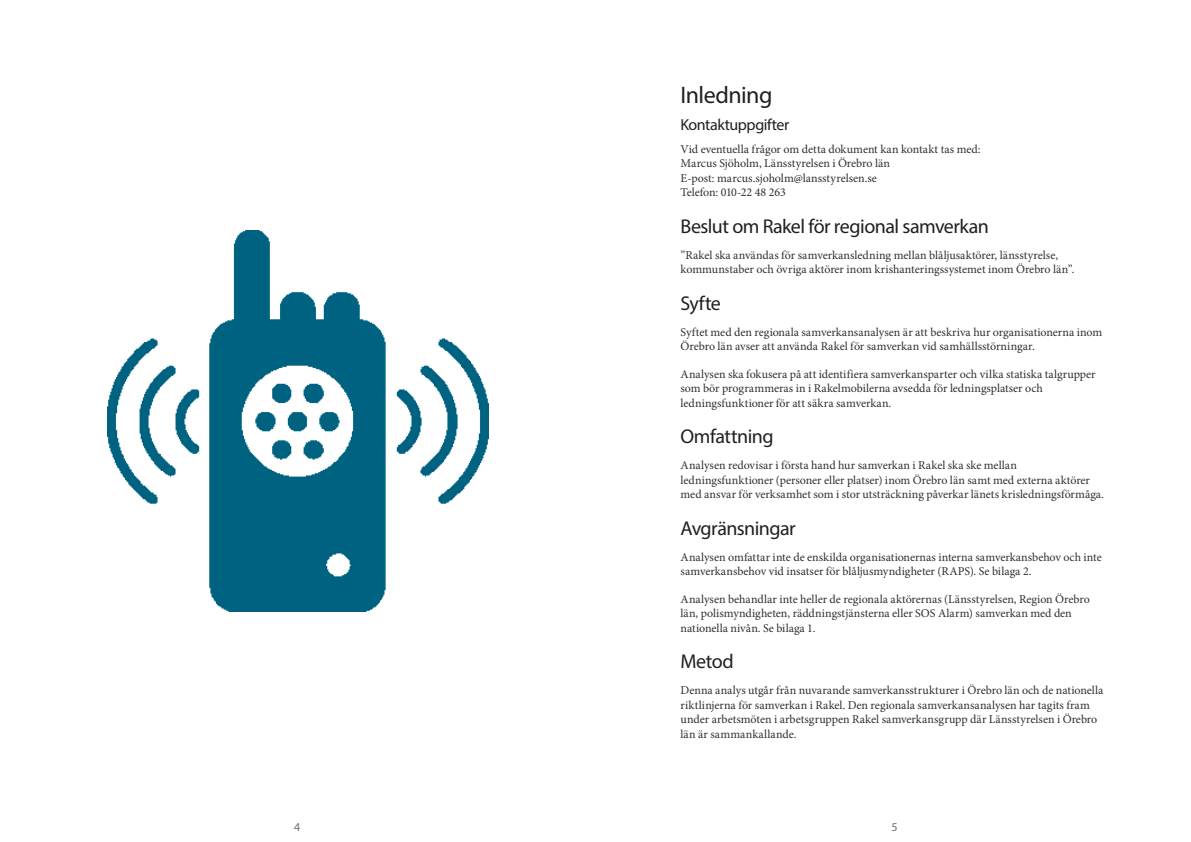
<style>
.page{position:relative;width:1191px;height:842px;background:#fff}
.page>*{position:absolute;margin:0;border:0;box-sizing:border-box;transform-origin:0 0}
.t1{font:24px "Myriad Pro";letter-spacing:-.025em;color:#231f20}
.t2{font:20px "Myriad Pro";letter-spacing:-.025em;color:#231f20}
.t3{font:16px "Myriad Pro";letter-spacing:-.03em;color:#231f20}
.t4{font:12px/14.5px "Minion Pro";color:#312f30}
.t5{font:12px "Myriad Pro";color:#6c6d70}
</style>
<div class="page">
<img style="left:107px;top:231px;width:381px;height:380px">
<h1 class="t1" style="left:680px;top:80px;width:93px">Inledning</h1>
<h3 class="t3" style="left:680px;top:114px;width:110px">Kontaktuppgifter</h3>
<p class="t4" style="left:680px;top:142px;width:301px">Vid eventuella frågor om detta dokument kan kontakt tas med:<br>Marcus Sjöholm, Länsstyrelsen i Örebro län<br>E-post: marcus.sjoholm@lansstyrelsen.se<br>Telefon: 010-22 48 263</p>
<h2 class="t2" style="left:680px;top:214px;width:310px">Beslut om Rakel för regional samverkan</h2>
<p class="t4" style="left:680px;top:248px;width:395px">”Rakel ska användas för samverkansledning mellan blåljusaktörer, länsstyrelse, kommunstaber och övriga aktörer inom krishanteringssystemet inom Örebro län”.</p>
<h2 class="t2" style="left:680px;top:291px;width:42px">Syfte</h2>
<p class="t4" style="left:680px;top:325px;width:423px">Syftet med den regionala samverkansanalysen är att beskriva hur organisationerna inom<br>Örebro län avser att använda Rakel för samverkan vid samhällsstörningar.</p>
<p class="t4" style="left:680px;top:366px;width:416px">Analysen ska fokusera på att identifiera samverkansparter och vilka statiska talgrupper som bör programmeras in i Rakelmobilerna avsedda för ledningsplatser och ledningsfunktioner för att säkra samverkan.</p>
<h2 class="t2" style="left:680px;top:424px;width:95px">Omfattning</h2>
<p class="t4" style="left:680px;top:458px;width:425px">Analysen redovisar i första hand hur samverkan i Rakel ska ske mellan ledningsfunktioner (personer eller platser) inom Örebro län samt med externa aktörer med ansvar för verksamhet som i stor utsträckning påverkar länets krisledningsförmåga.</p>
<h2 class="t2" style="left:680px;top:516px;width:117px">Avgränsningar</h2>
<p class="t4" style="left:680px;top:550px;width:423px">Analysen omfattar inte de enskilda organisationernas interna samverkansbehov och inte samverkansbehov vid insatser för blåljusmyndigheter (RAPS). Se bilaga 2.</p>
<p class="t4" style="left:680px;top:591px;width:411px">Analysen behandlar inte heller de regionala aktörernas (Länsstyrelsen, Region Örebro län, polismyndigheten, räddningstjänsterna eller SOS Alarm) samverkan med den nationella nivån. Se bilaga 1.</p>
<h2 class="t2" style="left:680px;top:649px;width:55px">Metod</h2>
<p class="t4" style="left:680px;top:683px;width:424px">Denna analys utgår från nuvarande samverkansstrukturer i Örebro län och de nationella riktlinjerna för samverkan i Rakel. Den regionala samverkansanalysen har tagits fram under arbetsmöten i arbetsgruppen Rakel samverkansgrupp där Länsstyrelsen i Örebro län är sammankallande.</p>
<p class="t5" style="left:294px;top:819px;width:8px">4</p>
<p class="t5" style="left:891px;top:819px;width:8px">5</p>
</div>
